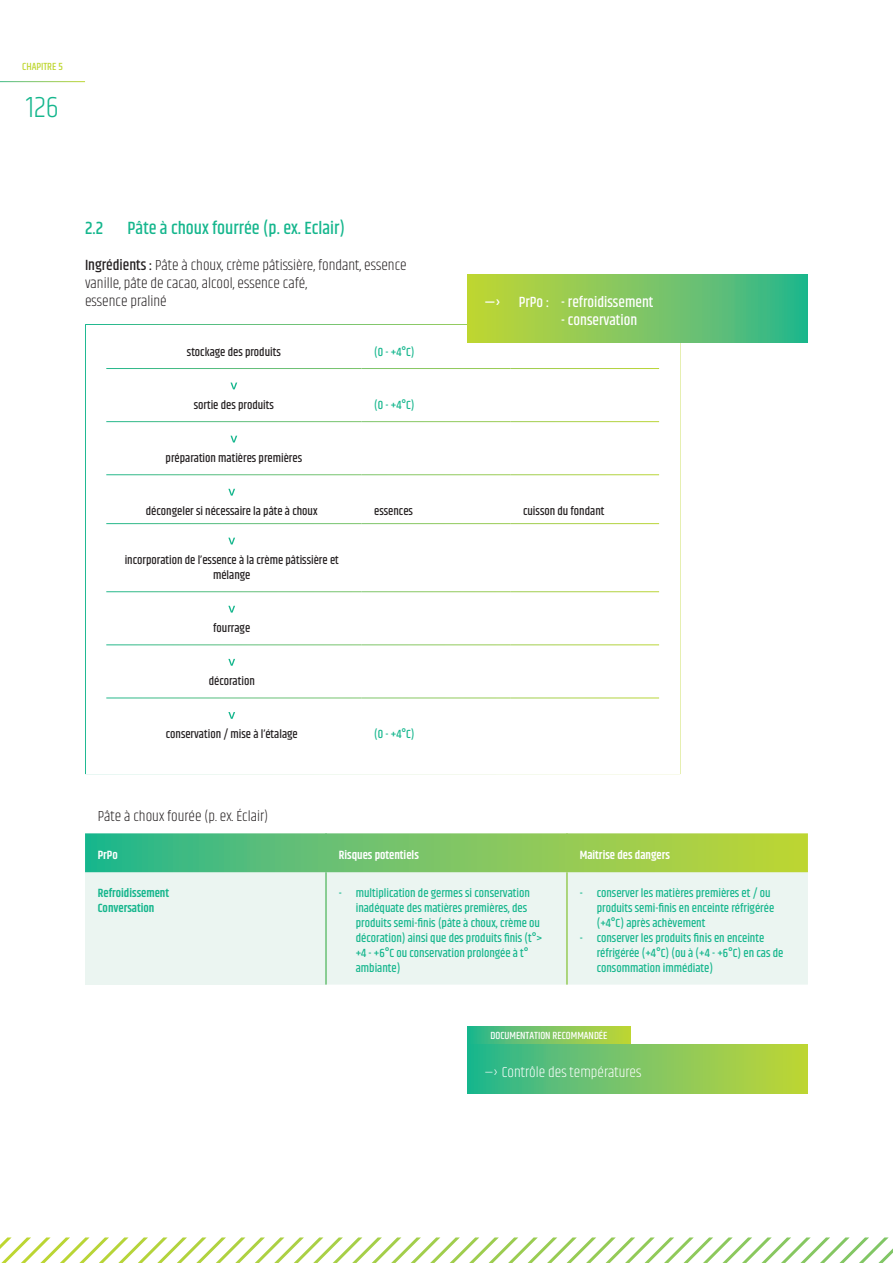
<style>
.page{position:relative;width:893px;height:1263px;background:#fff}
.page>*{position:absolute;margin:0;border:0;box-sizing:border-box;transform-origin:0 0}
.t1{font:300 30px "Khand";color:#15b68d}
.t2{font:500 18px "Khand";color:#15b68d}
.t3{font:300 15px/18px "Khand";color:#231f20}
.t4{font:500 15px "Khand";color:#fff}
.t5{font:300 15px "Khand";color:#fff}
.t6{font:500 12px/15px "Khand";color:#15b68d}
.t7{font:500 12px/15px "Khand";color:#231f20;text-align:center}
.t8{font:600 12px "Khand";color:#fff}
.t9{font:600 12px/15px "Khand";color:#15b68d}
.t10{font:500 10.5px "Khand";color:#fff}
.t11{font:500 10.5px "Khand";color:#bed630}
.s1{font-weight:500}
</style>
<div class="page">
<svg style="left:457px;top:1237px;width:436px;height:26px"></svg>
<div style="left:85px;top:324px;width:595px;height:450px;background:#fff;border:2px solid #fff"></div>
<svg style="left:106px;top:382px;width:255px;height:316px"></svg>
<svg style="left:361px;top:475px;width:298px;height:223px"></svg>
<div style="left:106px;top:422px;width:255px;height:53px;background:#fff"></div>
<svg style="left:361px;top:422px;width:298px;height:1px"></svg>
<hr style="left:106px;top:421px;width:255px;height:1px;background:#fff">
<hr style="left:106px;top:523px;width:255px;height:1px;background:#fff">
<hr style="left:361px;top:523px;width:149px;height:1px;background:#fff">
<hr style="left:510px;top:523px;width:149px;height:1px;background:#fff">
<hr style="left:106px;top:591px;width:255px;height:1px;background:#fff">
<hr style="left:361px;top:591px;width:149px;height:1px;background:#fff">
<hr style="left:510px;top:591px;width:149px;height:1px;background:#fff">
<hr style="left:106px;top:644px;width:255px;height:1px;background:#fff">
<hr style="left:361px;top:644px;width:149px;height:1px;background:#fff">
<hr style="left:510px;top:644px;width:149px;height:1px;background:#fff">
<svg style="left:230px;top:383px;width:7px;height:6px"></svg>
<svg style="left:230px;top:436px;width:7px;height:6px"></svg>
<svg style="left:228px;top:489px;width:7px;height:7px"></svg>
<svg style="left:228px;top:538px;width:7px;height:6px"></svg>
<svg style="left:228px;top:606px;width:7px;height:7px"></svg>
<svg style="left:228px;top:659px;width:7px;height:7px"></svg>
<svg style="left:228px;top:712px;width:7px;height:7px"></svg>
<svg style="left:468px;top:274px;width:340px;height:68px;background:#7cc561"></svg>
<svg style="left:468px;top:1026px;width:162px;height:18px;background:#79c563"></svg>
<svg style="left:468px;top:1044px;width:340px;height:50px;background:#78c563"></svg>
<svg style="left:85px;top:833px;width:723px;height:38px;background:#7ac564"></svg>
<div style="left:85px;top:871px;width:241px;height:113px;background:#ebf5f1"></div>
<div style="left:327px;top:872px;width:481px;height:112px;background:#ebf5f1"></div>
<hr style="left:325px;top:833px;width:2px;height:38px;background:#fff">
<hr style="left:85px;top:871px;width:241px;height:1px;background:#fff">
<hr style="left:325px;top:872px;width:2px;height:112px;background:#fff">
<hr style="left:566px;top:833px;width:2px;height:38px;background:#fff">
<hr style="left:566px;top:872px;width:2px;height:112px;background:#fff">
<p class="t11" style="left:22px;top:60px;width:42px">CHAPITRE 5</p>
<h1 class="t1" style="left:26px;top:89px;width:34px">126</h1>
<h2 class="t2" style="left:85px;top:217px;width:20px">2.2</h2>
<h2 class="t2" style="left:128px;top:217px;width:219px">Pâte à choux fourrée (p. ex. Eclair)</h2>
<p class="t3" style="left:85px;top:257px;width:323px"><span class="s1">Ingrédients :</span> Pâte à choux, crème pâtissière, fondant, essence vanille, pâte de cacao, alcool, essence café,<br>essence praliné</p>
<p class="t7" style="left:187px;top:345px;width:95px">stockage des produits</p>
<p class="t6" style="left:374px;top:345px;width:42px">(0 - +4°C)</p>
<p class="t7" style="left:194px;top:398px;width:82px">sortie des produits</p>
<p class="t6" style="left:374px;top:398px;width:42px">(0 - +4°C)</p>
<p class="t7" style="left:166px;top:451px;width:138px">préparation matières premières</p>
<p class="t4" style="left:485px;top:293px;width:170px">—› PrPo : - refroidissement</p>
<p class="t4" style="left:561px;top:311px;width:77px">- conservation</p>
<p class="t7" style="left:146px;top:504px;width:173px">décongeler si nécessaire la pâte à choux</p>
<p class="t7" style="left:374px;top:504px;width:40px">essences</p>
<p class="t7" style="left:523px;top:504px;width:83px">cuisson du fondant</p>
<p class="t7" style="left:125px;top:553px;width:216px">incorporation de l’essence à la crème pâtissière et mélange</p>
<p class="t7" style="left:213px;top:621px;width:38px">fourrage</p>
<p class="t7" style="left:209px;top:674px;width:48px">décoration</p>
<p class="t7" style="left:166px;top:728px;width:134px">conservation / mise à l’étalage</p>
<p class="t6" style="left:374px;top:728px;width:42px">(0 - +4°C)</p>
<p class="t3" style="left:98px;top:807px;width:172px">Pâte à choux fourée (p. ex. Éclair)</p>
<p class="t8" style="left:98px;top:847px;width:22px">PrPo</p>
<p class="t8" style="left:339px;top:847px;width:82px">Risques potentiels</p>
<p class="t8" style="left:580px;top:847px;width:92px">Maîtrise des dangers</p>
<p class="t9" style="left:98px;top:886px;width:73px">Refroidissement<br>Conversation</p>
<p class="t6" style="left:356px;top:886px;width:188px;text-indent:-17px">- multiplication de germes si conservation inadéquate des matières premières, des produits semi-finis (pâte à choux, crème ou décoration) ainsi que des produits finis (t°&gt; +4 - +6°C ou conservation prolongée à t° ambiante)</p>
<p class="t6" style="left:597px;top:886px;width:179px;text-indent:-17px">- conserver les matières premières et / ou produits semi-finis en enceinte réfrigérée (+4°C) après achèvement</p>
<p class="t6" style="left:597px;top:931px;width:188px;text-indent:-17px">- conserver les produits finis en enceinte réfrigérée (+4°C) (ou à (+4 - +6°C) en cas de consommation immédiate)</p>
<p class="t10" style="left:490px;top:1029px;width:118px">DOCUMENTATION RECOMMANDÉE</p>
<p class="t5" style="left:485px;top:1063px;width:158px">—› Contrôle des températures</p>
</div>
